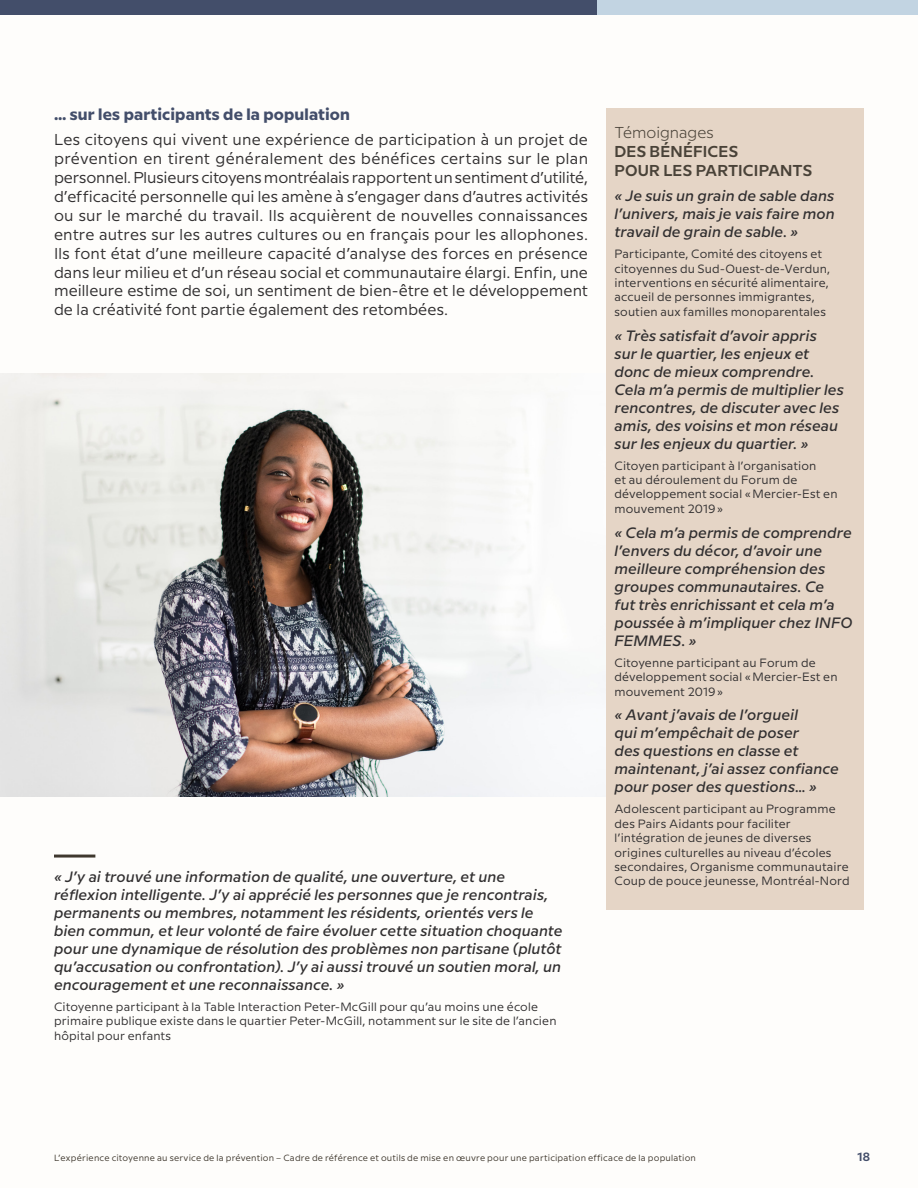
<style>
.page{position:relative;width:918px;height:1188px;background:#fefdfb}
.page>*{position:absolute;margin:0;border:0;box-sizing:border-box;transform-origin:0 0}
.S1_-_Niveau_4{font:700 16.5px "Milliard";letter-spacing:.01em;color:#434e6a}
.Corps_de_texte{font:15.75px/18.9px "Milliard";letter-spacing:.005em;color:#312f30;text-align:justify}
.CAP_Niveau_1{font:600 15.75px/18.9px "Milliard";letter-spacing:.005em;color:#494238}
.t1{font:italic 500 15px/18px "Milliard";letter-spacing:.005em;color:#312f30}
.t2{font:12px/14.4px "Milliard";letter-spacing:.015em;color:#312f30}
.t3{font:600 12px "Milliard";color:#434e6a}
.t4{font:9px "Milliard";letter-spacing:.025em;color:#3f382e}
.s1{font-weight:300}
</style>
<div class="page">
<div style="left:0;top:0;width:597px;height:14px;background:#434e6a"></div>
<div style="left:597px;top:0;width:321px;height:14px;background:#c2d4e2"></div>
<div style="left:606px;top:108px;width:258px;height:801px;background:#e5d5c6"></div>
<img style="left:0;top:373px;width:546px;height:424px">
<hr style="left:54px;top:855px;width:41px;height:3px;background:#3f382e">
<p class="S1_-_Niveau_4" style="left:54px;top:101px;width:297px">… sur les participants de la population</p>
<p class="Corps_de_texte" style="left:54px;top:129px;width:536px">Les citoyens qui vivent une expérience de participation à un projet de prévention en tirent généralement des bénéfices certains sur le plan personnel. Plusieurs citoyens montréalais rapportent un sentiment d’utilité, d’efficacité personnelle qui les amène à s’engager dans d’autres activités ou sur le marché du travail. Ils acquièrent de nouvelles connaissances entre autres sur les autres cultures ou en français pour les allophones.<br>Ils font état d’une meilleure capacité d’analyse des forces en présence dans leur milieu et d’un réseau social et communautaire élargi. Enfin, une meilleure estime de soi, un sentiment de bien-être et le développement de la créativité font partie également des retombées.</p>
<p class="CAP_Niveau_1" style="left:615px;top:122px;width:199px"><span class="s1">Témoignages<br></span>DES BÉNÉFICES<br>POUR LES PARTICIPANTS</p>
<p class="t1" style="left:615px;top:186px;width:222px;text-align:justify">« Je suis un grain de sable dans l’univers, mais je vais faire mon travail de grain de sable. »</p>
<p class="t2" style="left:615px;top:246px;width:217px">Participante, Comité des citoyens et citoyennes du Sud-Ouest-de-Verdun, interventions en sécurité alimentaire, accueil de personnes immigrantes, soutien aux familles monoparentales</p>
<p class="t1" style="left:615px;top:325px;width:231px">« Très satisfait d’avoir appris<br>sur le quartier, les enjeux et donc de mieux comprendre.<br>Cela m’a permis de multiplier les rencontres, de discuter avec les amis, des voisins et mon réseau sur les enjeux du quartier. »</p>
<p class="t2" style="left:615px;top:457px;width:225px">Citoyen participant à l’organisation<br>et au déroulement du Forum de développement social «Mercier-Est en mouvement 2019»</p>
<p class="t1" style="left:615px;top:522px;width:239px">« Cela m’a permis de comprendre l’envers du décor, d’avoir une meilleure compréhension des groupes communautaires. Ce<br>fut très enrichissant et cela m’a poussée à m’impliquer chez INFO<br>FEMMES. »</p>
<p class="t2" style="left:615px;top:655px;width:225px">Citoyenne participant au Forum de développement social «Mercier-Est en mouvement 2019»</p>
<p class="t1" style="left:615px;top:705px;width:226px">« Avant j’avais de l’orgueil<br>qui m’empêchait de poser<br>des questions en classe et maintenant, j’ai assez confiance pour poser des questions… »</p>
<p class="t2" style="left:615px;top:801px;width:237px">Adolescent participant au Programme des Pairs Aidants pour faciliter l’intégration de jeunes de diverses origines culturelles au niveau d’écoles secondaires, Organisme communautaire Coup de pouce jeunesse, Montréal-Nord</p>
<p class="t1" style="left:54px;top:866px;width:510px">« J’y ai trouvé une information de qualité, une ouverture, et une réflexion intelligente. J’y ai apprécié les personnes que je rencontrais, permanents ou membres, notamment les résidents, orientés vers le bien commun, et leur volonté de faire évoluer cette situation choquante pour une dynamique de résolution des problèmes non partisane (plutôt qu’accusation ou confrontation). J’y ai aussi trouvé un soutien moral, un encouragement et une reconnaissance. »</p>
<p class="t2" style="left:54px;top:998px;width:504px">Citoyenne participant à la Table Interaction Peter-McGill pour qu’au moins une école primaire publique existe dans le quartier Peter-McGill, notamment sur le site de l’ancien hôpital pour enfants</p>
<p class="t4" style="left:54px;top:1151px;width:643px">L’expérience citoyenne au service de la prévention – Cadre de référence et outils de mise en œuvre pour une participation efficace de la population</p>
<p class="t3" style="left:857px;top:1148px;width:14px">18</p>
</div>
